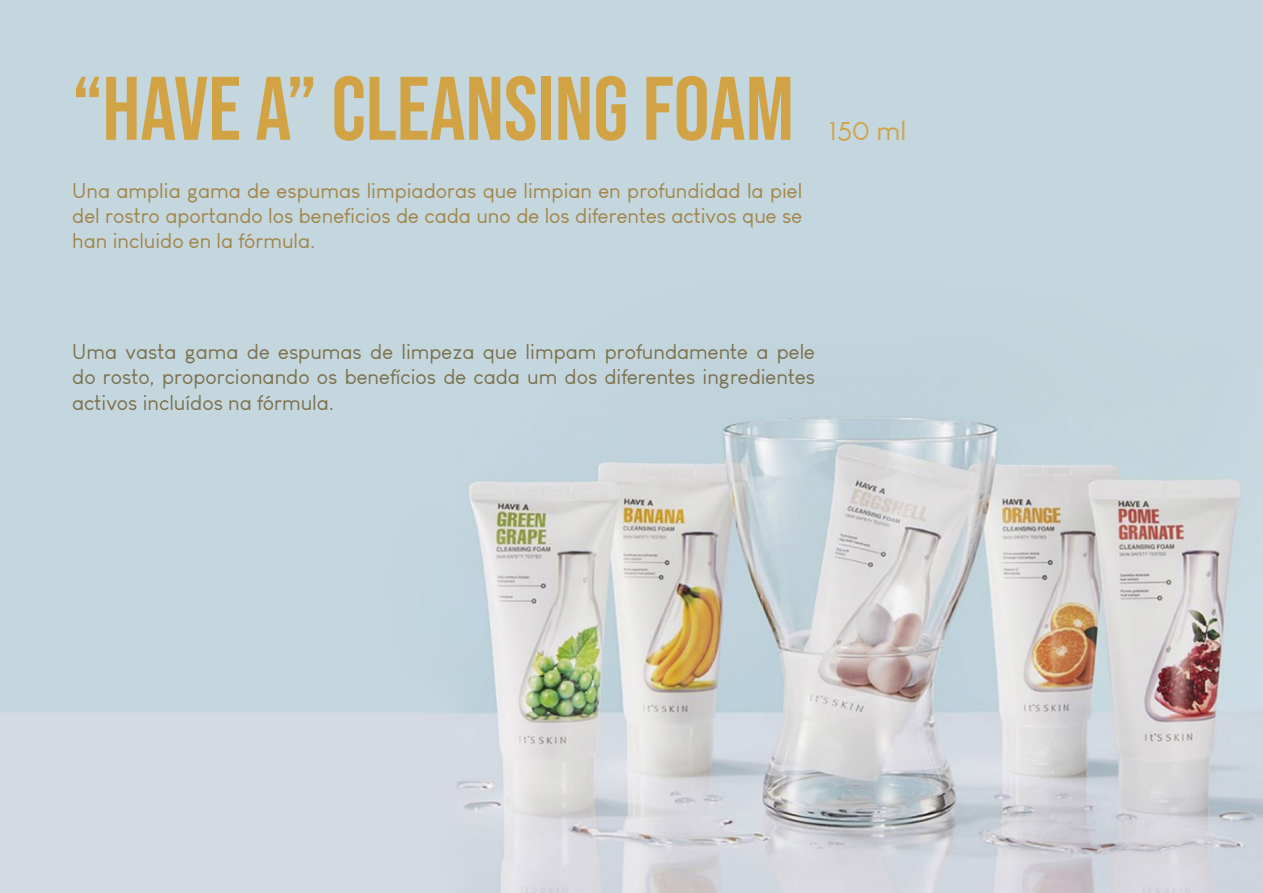
<style>
.page{position:relative;width:1263px;height:893px;background:#fff}
.page>*{position:absolute;margin:0;border:0;box-sizing:border-box;transform-origin:0 0}
.t1{font:90px "Bebas Neue";color:#d1a345}
.t2{font:27px "Louis George Cafe";color:#d1a345}
.t3{font:21px/25.2px "Louis George Cafe";color:#a18447;text-align:justify}
.t4{font:21px/25.2px "Louis George Cafe";color:#7a6f4c;text-align:justify}
</style>
<div class="page">
<img style="left:0;top:0;width:1263px;height:893px">
<h1 class="t1" style="left:72px;top:58px;width:723px">“HAVE A” CLEANSING FOAM</h1>
<p class="t3" style="left:72px;top:178px;width:731px">Una amplia gama de espumas limpiadoras que limpian en profundidad la piel del rostro aportando los beneficios de cada uno de los diferentes activos que se han incluido en la fórmula.</p>
<p class="t2" style="left:828px;top:114px;width:80px">150 ml</p>
<p class="t2" style="left:843px;top:114px;width:80px">150 ml</p>
<p class="t4" style="left:72px;top:339px;width:744px">Uma vasta gama de espumas de limpeza que limpam profundamente a pele do rosto, proporcionando os benefícios de cada um dos diferentes ingredientes activos incluídos na fórmula.</p>
</div>
